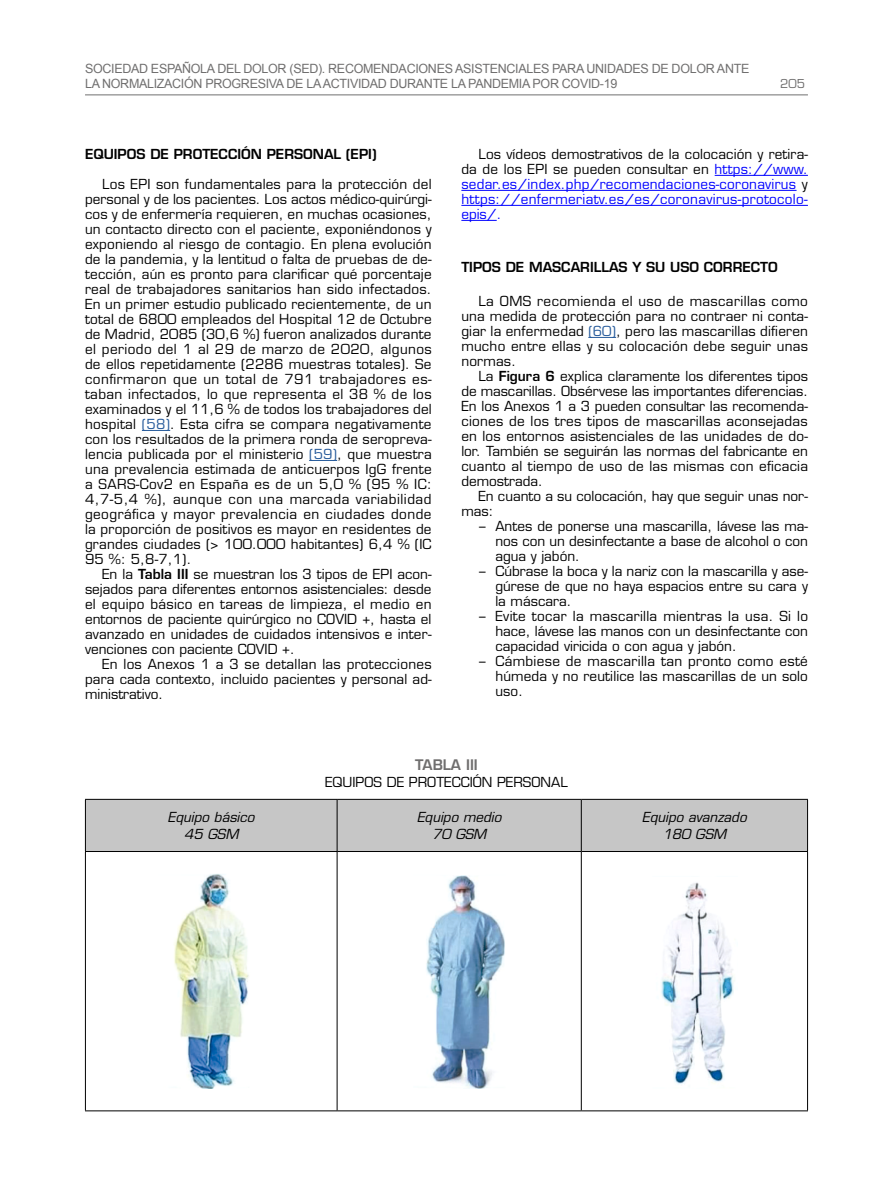
<style>
.page{position:relative;width:893px;height:1191px;background:#fff}
.page>*{position:absolute;margin:0;border:0;box-sizing:border-box;transform-origin:0 0}
.t1{font:600 14.25px "Eurostile LT Std";color:#706f6f}
.t2{font:13.5px/15px "Eurostile LT Std";color:#000;text-align:justify}
.t3{font:13.5px/15px "Eurostile LT Std";letter-spacing:.025em;color:#00f;text-align:justify}
.t4{font:13.5px "Eurostile LT Std";letter-spacing:.025em;color:#000}
.t5{font:600 13.5px "Eurostile LT Std";color:#000}
.t6{font:italic 13.5px/16.5px "Eurostile LT Std";color:#000;text-align:center}
.t7{font:12.75px/15px "Arial";letter-spacing:-.025em;color:#706f6f}
.t8{font:12px "Eurostile LT Std";color:#706f6f}
.s1{color:#275b9b}
.s2{font-weight:600}
.s3{color:#000}
</style>
<div class="page">
<hr style="left:85px;top:94px;width:723px;height:1px;background:#706f6f">
<div style="left:86px;top:800px;width:721px;height:51px;background:#c6c6c6"></div>
<hr style="left:85px;top:799px;width:252px;height:1px;background:#000">
<hr style="left:85px;top:799px;width:1px;height:52px;background:#000">
<hr style="left:337px;top:799px;width:244px;height:1px;background:#000">
<hr style="left:337px;top:799px;width:1px;height:52px;background:#000">
<hr style="left:581px;top:799px;width:227px;height:1px;background:#000">
<hr style="left:581px;top:799px;width:1px;height:52px;background:#000">
<hr style="left:807px;top:799px;width:1px;height:52px;background:#000">
<hr style="left:85px;top:851px;width:252px;height:1px;background:#000">
<hr style="left:85px;top:852px;width:1px;height:258px;background:#000">
<hr style="left:337px;top:851px;width:244px;height:1px;background:#000">
<hr style="left:337px;top:852px;width:1px;height:258px;background:#000">
<hr style="left:581px;top:851px;width:227px;height:1px;background:#000">
<hr style="left:581px;top:852px;width:1px;height:258px;background:#000">
<hr style="left:807px;top:852px;width:1px;height:258px;background:#000">
<hr style="left:85px;top:1110px;width:252px;height:1px;background:#000">
<hr style="left:337px;top:1110px;width:244px;height:1px;background:#000">
<hr style="left:581px;top:1110px;width:227px;height:1px;background:#000">
<img style="left:174px;top:874px;width:75px;height:214px">
<img style="left:426px;top:875px;width:79px;height:213px">
<img style="left:661px;top:882px;width:73px;height:202px">
<svg style="left:142px;top:430px;width:28px;height:1px"></svg>
<svg style="left:309px;top:460px;width:28px;height:1px"></svg>
<hr style="left:715px;top:175px;width:93px;height:1px;background:#00f">
<hr style="left:461px;top:190px;width:335px;height:1px;background:#00f">
<hr style="left:461px;top:205px;width:347px;height:1px;background:#00f">
<hr style="left:461px;top:220px;width:36px;height:1px;background:#00f">
<svg style="left:588px;top:337px;width:28px;height:1px"></svg>
<p class="t7" style="left:85px;top:61px;width:666px">SOCIEDAD ESPAÑOLA DEL DOLOR (SED). RECOMENDACIONES ASISTENCIALES PARA UNIDADES DE DOLOR ANTE<br>LA NORMALIZACIÓN PROGRESIVA DE LA ACTIVIDAD DURANTE LA PANDEMIA POR COVID-19</p>
<p class="t8" style="left:780px;top:76px;width:26px">205</p>
<p class="t5" style="left:85px;top:146px;width:293px">EQUIPOS DE PROTECCIÓN PERSONAL (EPI)</p>
<p class="t2" style="left:85px;top:177px;width:348px;text-indent:17px">Los EPI son fundamentales para la protección del personal y de los pacientes. Los actos médico-quirúrgi&shy;cos y de enfermería requieren, en muchas ocasiones, un contacto directo con el paciente, exponiéndonos y exponiendo al riesgo de contagio. En plena evolución de la pandemia, y la lentitud o falta de pruebas de de&shy;tección, aún es pronto para clarificar qué porcentaje real de trabajadores sanitarios han sido infectados.<br>En un primer estudio publicado recientemente, de un total de 6800 empleados del Hospital 12 de Octubre de Madrid, 2085 (30,6 %) fueron analizados durante el periodo del 1 al 29 de marzo de 2020, algunos de ellos repetidamente (2286 muestras totales). Se confirmaron que un total de 791 trabajadores es&shy;taban infectados, lo que representa el 38 % de los examinados y el 11,6 % de todos los trabajadores del hospital <span class="s1">(58)</span>. Esta cifra se compara negativamente con los resultados de la primera ronda de seropreva&shy;lencia publicada por el ministerio <span class="s1">(59)</span>, que muestra una prevalencia estimada de anticuerpos IgG frente a SARS-Cov2 en España es de un 5,0 % (95 % IC:<br>4,7-5,4 %), aunque con una marcada variabilidad geográfica y mayor prevalencia en ciudades donde la proporción de positivos es mayor en residentes de grandes ciudades (&gt; 100.000 habitantes) 6,4 % (IC 95 %: 5,8-7,1).</p>
<p class="t2" style="left:85px;top:567px;width:348px;text-indent:17px">En la <span class="s2">Tabla III</span> se muestran los 3 tipos de EPI acon&shy;sejados para diferentes entornos asistenciales: desde el equipo básico en tareas de limpieza, el medio en entornos de paciente quirúrgico no COVID +, hasta el avanzado en unidades de cuidados intensivos e inter&shy;venciones con paciente COVID +.</p>
<p class="t2" style="left:85px;top:657px;width:348px;text-indent:17px">En los Anexos 1 a 3 se detallan las protecciones para cada contexto, incluido pacientes y personal ad&shy;ministrativo.</p>
<p class="t3" style="left:461px;top:147px;width:348px;text-indent:17px"><span class="s3">Los vídeos demostrativos de la colocación y retira&shy;da de los EPI se pueden consultar en</span> https://www. sedar.es/index.php/recomendaciones-coronavirus <span class="s3">y </span>https://enfermeriatv.es/es/coronavirus-protocolo&shy;epis/.</p>
<p class="t5" style="left:461px;top:258px;width:318px">TIPOS DE MASCARILLAS Y SU USO CORRECTO</p>
<p class="t2" style="left:461px;top:294px;width:348px;text-indent:17px">La OMS recomienda el uso de mascarillas como una medida de protección para no contraer ni conta&shy;giar la enfermedad <span class="s1">(60)</span>, pero las mascarillas difieren mucho entre ellas y su colocación debe seguir unas normas.</p>
<p class="t2" style="left:461px;top:369px;width:348px;text-indent:17px">La <span class="s2">Figura 6</span> explica claramente los diferentes tipos de mascarillas. Obsérvese las importantes diferencias.<br>En los Anexos 1 a 3 pueden consultar las recomenda&shy;ciones de los tres tipos de mascarillas aconsejadas en los entornos asistenciales de las unidades de do&shy;lor. También se seguirán las normas del fabricante en cuanto al tiempo de uso de las mismas con eficacia demostrada.</p>
<p class="t2" style="left:461px;top:489px;width:348px;text-indent:17px">En cuanto a su colocación, hay que seguir unas nor&shy;mas:</p>
<p class="t2" style="left:478px;top:519px;width:331px">− Antes de ponerse una mascarilla, lávese las ma-</p>
<p class="t2" style="left:495px;top:534px;width:314px">nos con un desinfectante a base de alcohol o con</p>
<p class="t2" style="left:495px;top:549px;width:86px">agua y jabón.</p>
<p class="t2" style="left:478px;top:564px;width:331px">− Cúbrase la boca y la nariz con la mascarilla y ase-</p>
<p class="t2" style="left:495px;top:579px;width:314px">gúrese de que no haya espacios entre su cara y</p>
<p class="t2" style="left:495px;top:594px;width:77px">la máscara.</p>
<p class="t4" style="left:478px;top:608px;width:331px">− Evite tocar la mascarilla mientras la usa. Si lo</p>
<p class="t2" style="left:495px;top:624px;width:314px">hace, lávese las manos con un desinfectante con</p>
<p class="t2" style="left:495px;top:639px;width:243px">capacidad viricida o con agua y jabón.</p>
<p class="t4" style="left:478px;top:653px;width:331px">− Cámbiese de mascarilla tan pronto como esté</p>
<p class="t2" style="left:495px;top:669px;width:314px">húmeda y no reutilice las mascarillas de un solo</p>
<p class="t2" style="left:495px;top:684px;width:29px">uso.</p>
<p class="t1" style="left:415px;top:756px;width:64px">TABLA III</p>
<p class="t2" style="left:325px;top:774px;width:244px">EQUIPOS DE PROTECCIÓN PERSONAL</p>
<p class="t6" style="left:168px;top:809px;width:88px">Equipo básico<br>45 GSM</p>
<p class="t6" style="left:417px;top:809px;width:86px">Equipo medio<br>70 GSM</p>
<p class="t6" style="left:642px;top:809px;width:106px">Equipo avanzado<br>180 GSM</p>
</div>
